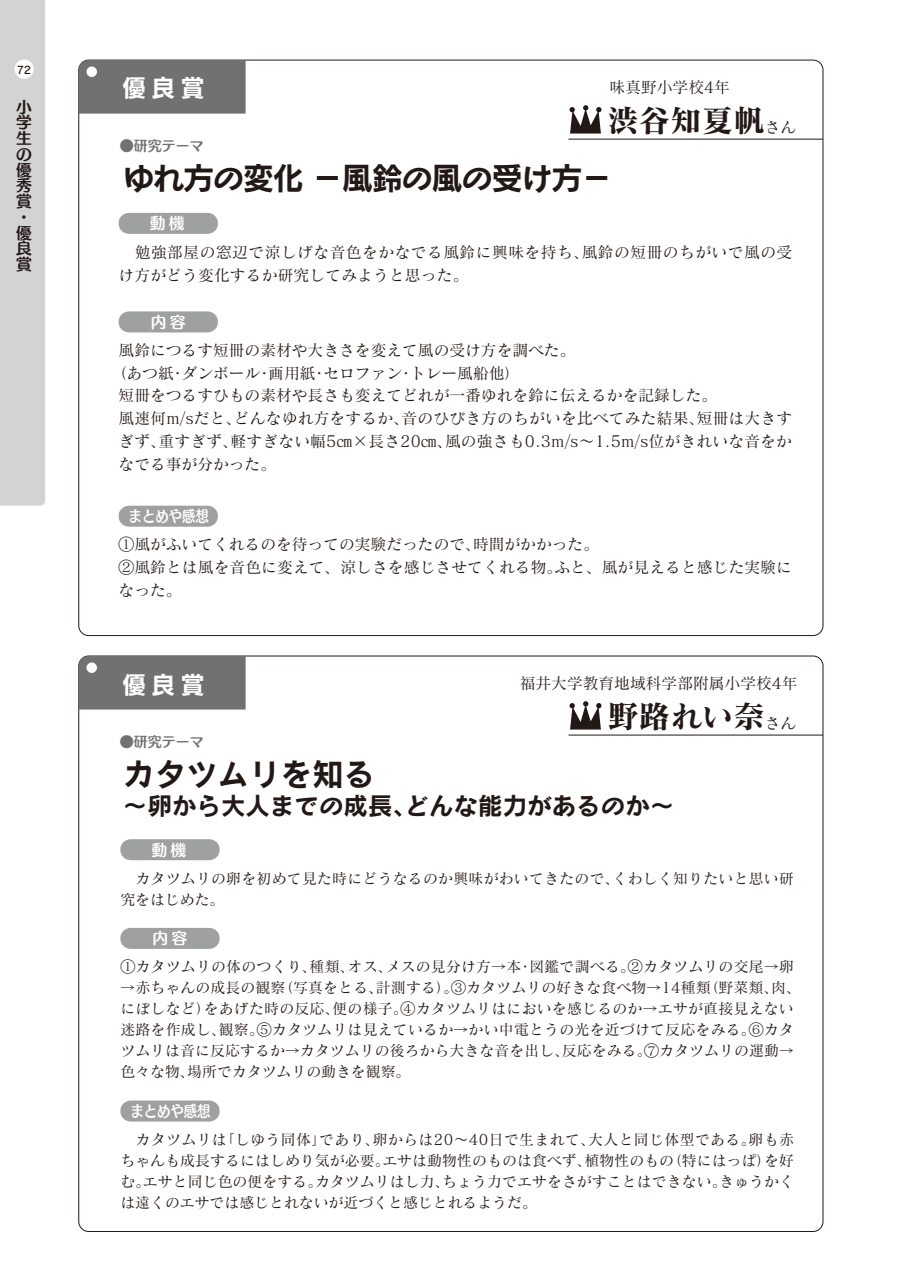
<style>
.page{position:relative;width:903px;height:1275px;background:#fff}
.page>*{position:absolute;margin:0;border:0;box-sizing:border-box;transform-origin:0 0}
.t1{font:31.5px "Rodin Rose Pro B";letter-spacing:-.05em;color:#221815}
.t2{font:31.5px "Matisse Pro B";color:#221815}
.t3{font:31.5px "Rodin Rose Pro B";color:#221815}
.t4{font:24.5px "Rodin Rose Pro B";color:#221815}
.t5{font:24.5px "Rodin Rose Pro B";letter-spacing:.2em;color:#fff}
.t6{font:15.75px/22.8px "Matisse Pro M";letter-spacing:.005em;color:#221815}
.t7{font:15.75px/22.8px "Matisse Pro M";letter-spacing:.03em;color:#221815}
.t8{font:15.75px "Humming Std B";color:#fff;scale:.85 1}
.t9{font:15.75px/15.8px "Humming Std B";color:#221815;text-align:justify}
.t10{font:15.75px "Humming Std B";color:#fff}
.t11{font:14.88px/21px "Matisse Pro M";letter-spacing:.015em;color:#221815}
.t12{font:14px "Humming Std B";color:#727171}
.t13{font:10.5px "Rodin Pro DB";color:#221815}
.s1{font-family:"Matisse Pro M";font-size:15.75px}
</style>
<div class="page">
<hr style="left:569px;top:735px;width:253px;height:1px;background:#221815">
<hr style="left:569px;top:139px;width:253px;height:1px;background:#221815">
<div style="left:0;top:0;width:45px;height:506px;background:#d3d3d4"></div>
<div style="left:15px;top:60px;width:19px;height:19px;background:#fff;border-radius:50%"></div>
<svg style="left:569px;top:701px;width:32px;height:28px"></svg>
<svg style="left:569px;top:105px;width:32px;height:29px"></svg>
<div style="left:79px;top:60px;width:167px;height:54px;background:#727171"></div>
<div style="left:86px;top:67px;width:11px;height:10px;background:#fff;border-radius:50%"></div>
<div style="left:79px;top:656px;width:167px;height:53px;background:#727171"></div>
<div style="left:86px;top:662px;width:11px;height:11px;background:#fff;border-radius:50%"></div>
<div style="left:119px;top:213px;width:99px;height:21px;background:#9fa0a0;border-radius:10px"></div>
<div style="left:119px;top:311px;width:99px;height:21px;background:#9fa0a0;border-radius:10px"></div>
<div style="left:119px;top:506px;width:99px;height:21px;background:#9fa0a0;border-radius:10px"></div>
<div style="left:120px;top:839px;width:100px;height:21px;background:#9fa0a0;border-radius:10px"></div>
<div style="left:120px;top:928px;width:100px;height:21px;background:#9fa0a0;border-radius:10px"></div>
<div style="left:120px;top:1100px;width:100px;height:21px;background:#9fa0a0;border-radius:10px"></div>
<p class="t13" style="left:17px;top:63px;width:16px">72</p>
<p class="t9" style="left:16px;top:98px;width:17px">小学生</p>
<p class="t9" style="left:16px;top:146px;width:17px;text-align:left">の優秀賞・優良賞</p>
<h2 class="t5" style="left:122px;top:71px;width:85px">優良賞</h2>
<p class="t12" style="left:120px;top:135px;width:85px">●研究テーマ</p>
<p class="t6" style="left:610px;top:75px;width:122px">味真野小学校4年</p>
<h1 class="t2" style="left:607px;top:100px;width:190px">渋谷知夏帆<span class="s1">さん</span></h1>
<h1 class="t1" style="left:123px;top:157px;width:491px">ゆれ方の変化 －風鈴の風の受け方－</h1>
<p class="t10" style="left:150px;top:212px;width:36px">動機</p>
<p class="t7" style="left:119px;top:241px;width:675px">　勉強部屋の窓辺で涼しげな音色をかなでる風鈴に興味を持ち、風鈴の短冊のちがいで風の受け方がどう変化するか研究してみようと思った。</p>
<p class="t10" style="left:151px;top:310px;width:36px">内容</p>
<p class="t6" style="left:119px;top:338px;width:458px">風鈴につるす短冊の素材や大きさを変えて風の受け方を調べた。</p>
<p class="t6" style="left:111px;top:361px;width:411px">（あつ紙・ダンボール・画用紙・セロファン・トレー風船他）</p>
<p class="t6" style="left:119px;top:384px;width:600px">短冊をつるすひもの素材や長さも変えてどれが一番ゆれを鈴に伝えるかを記録した。</p>
<p class="t6" style="left:119px;top:406px;width:675px">風速何m/sだと、どんなゆれ方をするか、音のひびき方のちがいを比べてみた結果、短冊は大きす</p>
<p class="t6" style="left:119px;top:429px;width:675px">ぎず、重すぎず、軽すぎない幅5㎝×長さ20㎝、風の強さも0.3m/s～1.5m/s位がきれいな音をか</p>
<p class="t6" style="left:119px;top:452px;width:159px">なでる事が分かった。</p>
<p class="t8" style="left:129px;top:504px;width:96px">まとめや感想</p>
<p class="t6" style="left:119px;top:532px;width:675px">①風がふいてくれるのを待っての実験だったので、時間がかかった。<br>②風鈴とは風を音色に変えて、涼しさを感じさせてくれる物。ふと、風が見えると感じた実験になった。</p>
<h2 class="t5" style="left:122px;top:668px;width:85px">優良賞</h2>
<p class="t12" style="left:120px;top:731px;width:85px">●研究テーマ</p>
<p class="t6" style="left:520px;top:671px;width:279px">福井大学教育地域科学部附属小学校4年</p>
<h1 class="t2" style="left:607px;top:696px;width:190px">野路れい奈<span class="s1">さん</span></h1>
<h1 class="t3" style="left:123px;top:753px;width:253px">カタツムリを知る</h1>
<h2 class="t4" style="left:123px;top:789px;width:553px">～卵から大人までの成長、どんな能力があるのか～</h2>
<p class="t10" style="left:152px;top:838px;width:36px">動機</p>
<p class="t11" style="left:120px;top:868px;width:675px">　カタツムリの卵を初めて見た時にどうなるのか興味がわいてきたので、くわしく知りたいと思い研究をはじめた。</p>
<p class="t10" style="left:153px;top:927px;width:36px">内容</p>
<p class="t11" style="left:120px;top:955px;width:675px">①カタツムリの体のつくり、種類、オス、メスの見分け方→本・図鑑で調べる。②カタツムリの交尾→卵</p>
<p class="t11" style="left:120px;top:976px;width:682px">→赤ちゃんの成長の観察（写真をとる、計測する）。③カタツムリの好きな食べ物→14種類（野菜類、肉、にぼしなど）をあげた時の反応、便の様子。④カタツムリはにおいを感じるのか→エサが直接見えない迷路を作成し、観察。⑤カタツムリは見えているか→かい中電とうの光を近づけて反応をみる。⑥カタツムリは音に反応するか→カタツムリの後ろから大きな音を出し、反応をみる。⑦カタツムリの運動→色々な物、場所でカタツムリの動きを観察。</p>
<p class="t8" style="left:130px;top:1099px;width:96px">まとめや感想</p>
<p class="t11" style="left:120px;top:1129px;width:675px;text-align:justify;text-indent:15px">カタツムリは「しゆう同体」であり、卵からは20～40日で生まれて、大人と同じ体型である。卵も赤ちゃんも成長するにはしめり気が必要。エサは動物性のものは食べず、植物性のもの（特にはっぱ）を好む。エサと同じ色の便をする。カタツムリはし力、ちょう力でエサをさがすことはできない。きゅうかくは遠くのエサでは感じとれないが近づくと感じとれるようだ。</p>
</div>
